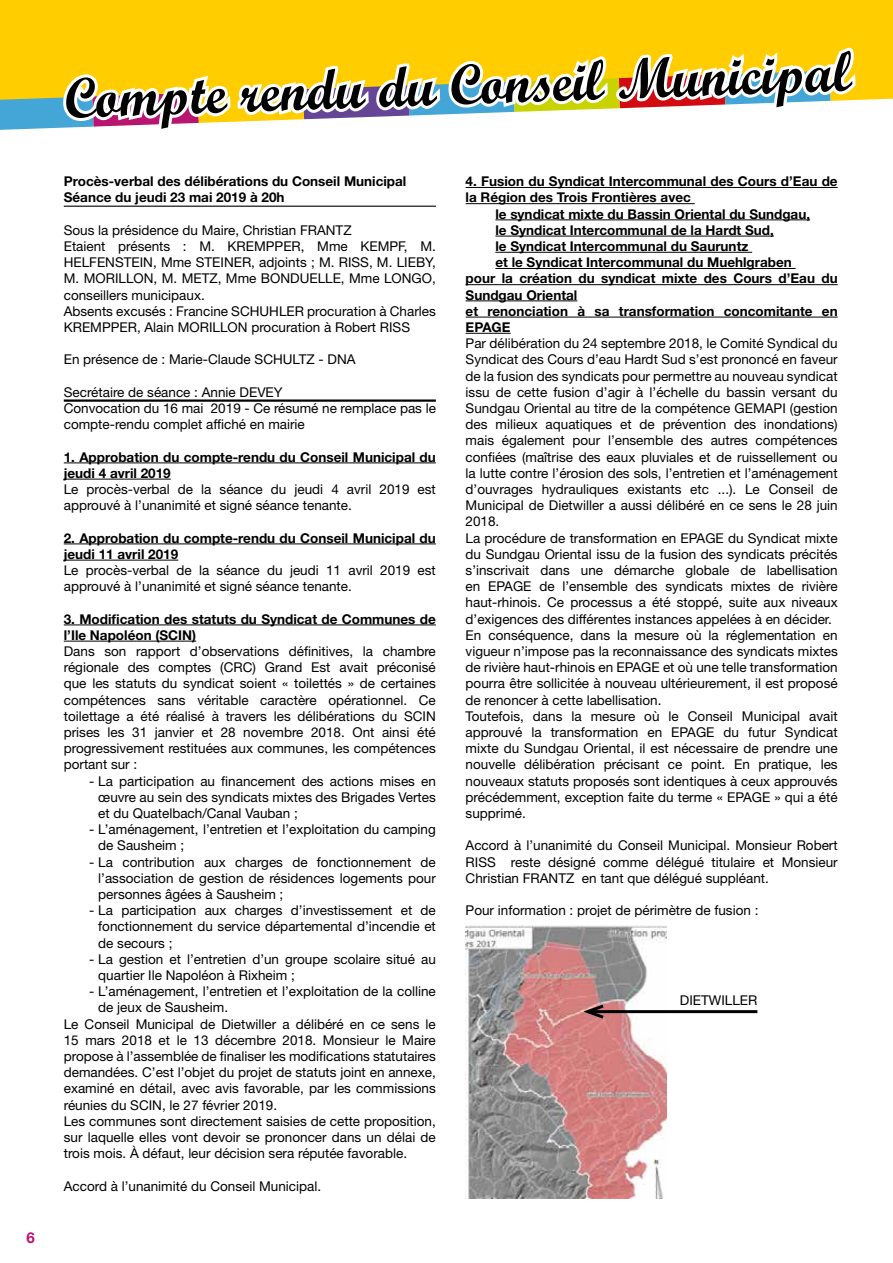
<style>
.page{position:relative;width:893px;height:1263px;background:#fff}
.page>*{position:absolute;margin:0;border:0;box-sizing:border-box;transform-origin:0 0}
.t1{font:57px "Script MT Bold";color:#000}
.t2{font:700 15px "Helvetica Neue LT Std";color:#b81570}
.t3{font:13.5px/16.2px "Helvetica Neue LT Std";color:#000}
.t4{font:700 13.5px/16.2px "Helvetica Neue LT Std";color:#000}
</style>
<div class="page">
<svg style="left:0;top:0;width:893px;height:464px"></svg>
<hr style="left:64px;top:206px;width:372px;height:1px;background:#000">
<hr style="left:64px;top:399px;width:372px;height:3px;background:#000">
<hr style="left:64px;top:463px;width:372px;height:1px;background:#000">
<hr style="left:64px;top:479px;width:107px;height:1px;background:#000">
<hr style="left:64px;top:544px;width:372px;height:1px;background:#000">
<hr style="left:64px;top:560px;width:114px;height:1px;background:#000">
<hr style="left:64px;top:625px;width:372px;height:1px;background:#000">
<hr style="left:64px;top:641px;width:132px;height:1px;background:#000">
<hr style="left:466px;top:187px;width:372px;height:1px;background:#000">
<hr style="left:466px;top:203px;width:229px;height:1px;background:#000">
<hr style="left:495px;top:220px;width:315px;height:1px;background:#000">
<hr style="left:495px;top:236px;width:279px;height:1px;background:#000">
<hr style="left:495px;top:252px;width:257px;height:1px;background:#000">
<hr style="left:495px;top:268px;width:301px;height:1px;background:#000">
<hr style="left:466px;top:284px;width:372px;height:1px;background:#000">
<hr style="left:466px;top:301px;width:111px;height:1px;background:#000">
<hr style="left:466px;top:317px;width:372px;height:1px;background:#000">
<hr style="left:466px;top:333px;width:45px;height:1px;background:#000">
<img style="left:466px;top:925px;width:201px;height:273px">
<hr style="left:588px;top:1010px;width:169px;height:3px;background:#000">
<svg style="left:579px;top:1002px;width:28px;height:19px"></svg>
<p class="t2" style="left:27px;top:1228px;width:10px">6</p>
<h1 class="t1" style="left:63px;top:64px;width:789px;rotate:-2deg">Compte rendu du Conseil Municipal</h1>
<p class="t4" style="left:64px;top:173px;width:344px">Procès-verbal des délibérations du Conseil Municipal<br>Séance du jeudi 23 mai 2019 à 20h</p>
<p class="t3" style="left:64px;top:222px;width:374px">Sous la présidence du Maire, Christian FRANTZ<br>Etaient présents : M. KREMPPER, Mme KEMPF, M.<br>HELFENSTEIN, Mme STEINER, adjoints ; M. RISS, M. LIEBY, M. MORILLON, M. METZ, Mme BONDUELLE, Mme LONGO, conseillers municipaux.<br>Absents excusés : Francine SCHUHLER procuration à Charles KREMPPER, Alain MORILLON procuration à Robert RISS</p>
<p class="t3" style="left:64px;top:351px;width:293px">En présence de : Marie-Claude SCHULTZ - DNA</p>
<p class="t3" style="left:64px;top:384px;width:374px">Secrétaire de séance : Annie DEVEY<br>Convocation du 16 mai 2019 - Ce résumé ne remplace pas le compte-rendu complet affiché en mairie</p>
<p class="t4" style="left:64px;top:448px;width:374px">1. Approbation du compte-rendu du Conseil Municipal du jeudi 4 avril 2019</p>
<p class="t3" style="left:64px;top:481px;width:374px">Le procès-verbal de la séance du jeudi 4 avril 2019 est approuvé à l’unanimité et signé séance tenante.</p>
<p class="t4" style="left:64px;top:529px;width:374px">2. Approbation du compte-rendu du Conseil Municipal du jeudi 11 avril 2019</p>
<p class="t3" style="left:64px;top:562px;width:374px">Le procès-verbal de la séance du jeudi 11 avril 2019 est approuvé à l’unanimité et signé séance tenante.</p>
<p class="t4" style="left:64px;top:610px;width:374px">3. Modification des statuts du Syndicat de Communes de l’Ile Napoléon (SCIN)</p>
<p class="t3" style="left:64px;top:643px;width:374px;text-align:justify">Dans son rapport d’observations définitives, la chambre régionale des comptes (CRC) Grand Est avait préconisé que les statuts du syndicat soient « toilettés » de certaines compétences sans véritable caractère opérationnel. Ce toilettage a été réalisé à travers les délibérations du SCIN prises les 31 janvier et 28 novembre 2018. Ont ainsi été progressivement restituées aux communes, les compétences portant sur :</p>
<p class="t3" style="left:98px;top:772px;width:339px;text-align:justify;text-indent:-9px">- La participation au financement des actions mises en œuvre au sein des syndicats mixtes des Brigades Vertes et du Quatelbach/Canal Vauban ;</p>
<p class="t3" style="left:98px;top:821px;width:339px;text-indent:-9px">- L’aménagement, l’entretien et l’exploitation du camping de Sausheim ;</p>
<p class="t3" style="left:98px;top:853px;width:339px;text-align:justify;text-indent:-9px">- La contribution aux charges de fonctionnement de l’association de gestion de résidences logements pour personnes âgées à Sausheim ;</p>
<p class="t3" style="left:98px;top:902px;width:339px;text-align:justify;text-indent:-9px">- La participation aux charges d’investissement et de fonctionnement du service départemental d’incendie et de secours ;</p>
<p class="t3" style="left:98px;top:951px;width:339px;text-indent:-9px">- La gestion et l’entretien d’un groupe scolaire situé au quartier Ile Napoléon à Rixheim ;</p>
<p class="t3" style="left:89px;top:983px;width:348px">- L’aménagement, l’entretien et l’exploitation de la colline</p>
<p class="t3" style="left:98px;top:999px;width:131px">de jeux de Sausheim.</p>
<p class="t3" style="left:64px;top:1015px;width:374px">Le Conseil Municipal de Dietwiller a délibéré en ce sens le</p>
<p class="t3" style="left:64px;top:1032px;width:374px">15 mars 2018 et le 13 décembre 2018. Monsieur le Maire</p>
<p class="t3" style="left:64px;top:1048px;width:374px">propose à l’assemblée de finaliser les modifications statutaires</p>
<p class="t3" style="left:64px;top:1064px;width:374px">demandées. C’est l’objet du projet de statuts joint en annexe,</p>
<p class="t3" style="left:64px;top:1080px;width:374px">examiné en détail, avec avis favorable, par les commissions</p>
<p class="t3" style="left:64px;top:1096px;width:215px">réunies du SCIN, le 27 février 2019.</p>
<p class="t3" style="left:64px;top:1113px;width:374px">Les communes sont directement saisies de cette proposition,</p>
<p class="t3" style="left:64px;top:1129px;width:374px">sur laquelle elles vont devoir se prononcer dans un délai de</p>
<p class="t3" style="left:64px;top:1145px;width:345px">trois mois. À défaut, leur décision sera réputée favorable.</p>
<p class="t3" style="left:64px;top:1177px;width:259px">Accord à l’unanimité du Conseil Municipal.</p>
<p class="t4" style="left:466px;top:173px;width:374px">4. Fusion du Syndicat Intercommunal des Cours d’Eau de</p>
<p class="t4" style="left:466px;top:189px;width:227px">la Région des Trois Frontières avec</p>
<p class="t4" style="left:495px;top:205px;width:316px">le syndicat mixte du Bassin Oriental du Sundgau,</p>
<p class="t4" style="left:495px;top:221px;width:280px">le Syndicat Intercommunal de la Hardt Sud,</p>
<p class="t4" style="left:495px;top:238px;width:254px">le Syndicat Intercommunal du Sauruntz</p>
<p class="t4" style="left:495px;top:254px;width:298px">et le Syndicat Intercommunal du Muehlgraben</p>
<p class="t4" style="left:466px;top:270px;width:374px">pour la création du syndicat mixte des Cours d’Eau du</p>
<p class="t4" style="left:466px;top:286px;width:113px">Sundgau Oriental</p>
<p class="t4" style="left:466px;top:302px;width:374px">et renonciation à sa transformation concomitante en</p>
<p class="t4" style="left:466px;top:319px;width:46px">EPAGE</p>
<p class="t3" style="left:466px;top:335px;width:374px">Par délibération du 24 septembre 2018, le Comité Syndical du Syndicat des Cours d’eau Hardt Sud s’est prononcé en faveur de la fusion des syndicats pour permettre au nouveau syndicat issu de cette fusion d’agir à l’échelle du bassin versant du Sundgau Oriental au titre de la compétence GEMAPI (gestion des milieux aquatiques et de prévention des inondations) mais également pour l’ensemble des autres compétences confiées (maîtrise des eaux pluviales et de ruissellement ou la lutte contre l’érosion des sols, l’entretien et l’aménagement d’ouvrages hydrauliques existants etc ...). Le Conseil de Municipal de Dietwiller a aussi délibéré en ce sens le 28 juin 2018.<br>La procédure de transformation en EPAGE du Syndicat mixte du Sundgau Oriental issu de la fusion des syndicats précités s’inscrivait dans une démarche globale de labellisation en EPAGE de l’ensemble des syndicats mixtes de rivière haut-rhinois. Ce processus a été stoppé, suite aux niveaux d’exigences des différentes instances appelées à en décider.<br>En conséquence, dans la mesure où la réglementation en vigueur n’impose pas la reconnaissance des syndicats mixtes de rivière haut-rhinois en EPAGE et où une telle transformation pourra être sollicitée à nouveau ultérieurement, il est proposé de renoncer à cette labellisation.<br>Toutefois, dans la mesure où le Conseil Municipal avait approuvé la transformation en EPAGE du futur Syndicat mixte du Sundgau Oriental, il est nécessaire de prendre une nouvelle délibération précisant ce point. En pratique, les nouveaux statuts proposés sont identiques à ceux approuvés précédemment, exception faite du terme « EPAGE » qui a été supprimé.</p>
<p class="t3" style="left:466px;top:837px;width:374px;text-align:justify">Accord à l’unanimité du Conseil Municipal. Monsieur Robert RISS reste désigné comme délégué titulaire et Monsieur Christian FRANTZ en tant que délégué suppléant.</p>
<p class="t3" style="left:466px;top:902px;width:294px">Pour information : projet de périmètre de fusion :</p>
<p class="t3" style="left:680px;top:991px;width:79px">DIETWILLER</p>
</div>
